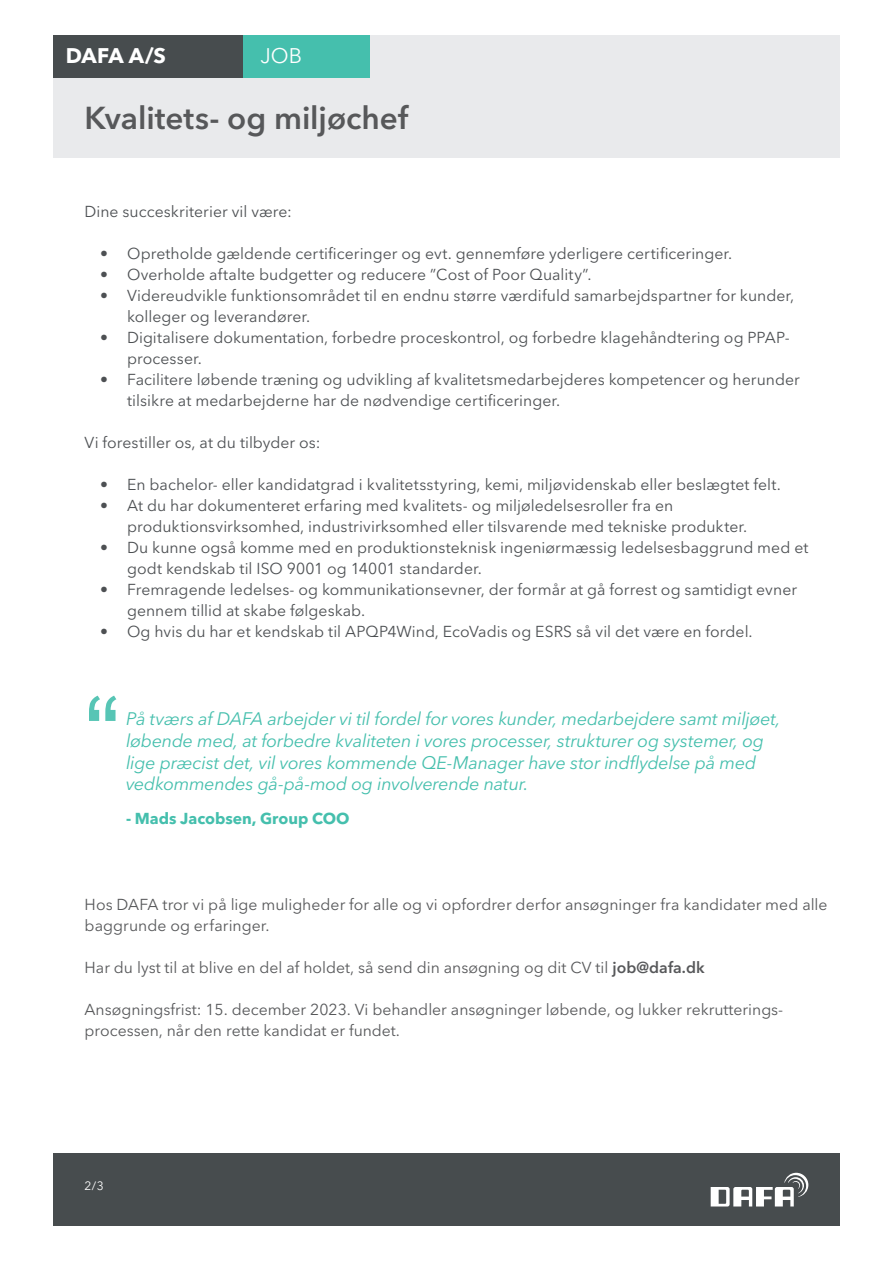
<style>
.page{position:relative;width:893px;height:1263px;background:#fff}
.page>*{position:absolute;margin:0;border:0;box-sizing:border-box;transform-origin:0 0}
.t1{font:108px "Arial";color:#45bfad}
.t2{font:600 31.5px "Avenir Next LT Pro";color:#57585a}
.t3{font:700 21px "Avenir Next LT Pro";color:#fff}
.t4{font:21px "Avenir Next LT Pro";color:#fff}
.t5{font:italic 18px/21.6px "Avenir Next LT Pro";letter-spacing:-.015em;color:#45bfad}
.t6{font:15.75px/21px "Avenir Next LT Pro";color:#4d5053}
.t7{font:15.75px/21px "Avenir Next LT Pro";color:#57585a}
.t8{font:700 15.75px "Avenir Next LT Pro";color:#45bfad}
.t9{font:12px "Avenir Next LT Pro";color:#fff}
.s1{font-weight:600}
</style>
<div class="page">
<div style="left:53px;top:35px;width:787px;height:122px;background:#e9eaec"></div>
<div style="left:53px;top:35px;width:191px;height:43px;background:#474c4e"></div>
<div style="left:243px;top:35px;width:127px;height:43px;background:#45bfad"></div>
<div style="left:53px;top:1153px;width:787px;height:73px;background:#474c4e"></div>
<svg style="left:711px;top:1173px;width:97px;height:33px"></svg>
<p class="t3" style="left:66px;top:43px;width:102px">DAFA A/S</p>
<p class="t4" style="left:260px;top:43px;width:43px">JOB</p>
<p class="t2" style="left:85px;top:99px;width:325px">Kvalitets- og miljøchef</p>
<p class="t6" style="left:85px;top:201px;width:209px">Dine succeskriterier vil være:</p>
<p class="t6" style="left:100px;top:243px;width:634px">• Opretholde gældende certificeringer og evt. gennemføre yderligere certificeringer.</p>
<p class="t6" style="left:100px;top:264px;width:493px">• Overholde aftalte budgetter og reducere ”Cost of Poor Quality”.</p>
<p class="t6" style="left:127px;top:285px;width:669px;text-indent:-27px">• Videreudvikle funktionsområdet til en endnu større værdifuld samarbejdspartner for kunder, kolleger og leverandører.</p>
<p class="t6" style="left:127px;top:327px;width:664px;text-indent:-27px">• Digitalisere dokumentation, forbedre proceskontrol, og forbedre klagehåndtering og PPAP&shy;processer.</p>
<p class="t6" style="left:127px;top:369px;width:674px;text-indent:-27px">• Facilitere løbende træning og udvikling af kvalitetsmedarbejderes kompetencer og herunder tilsikre at medarbejderne har de nødvendige certificeringer.</p>
<p class="t6" style="left:85px;top:432px;width:237px">Vi forestiller os, at du tilbyder os:</p>
<p class="t6" style="left:100px;top:474px;width:682px">• En bachelor- eller kandidatgrad i kvalitetsstyring, kemi, miljøvidenskab eller beslægtet felt.</p>
<p class="t6" style="left:127px;top:495px;width:622px;text-indent:-27px">• At du har dokumenteret erfaring med kvalitets- og miljøledelsesroller fra en produktionsvirksomhed, industrivirksomhed eller tilsvarende med tekniske produkter.</p>
<p class="t6" style="left:127px;top:537px;width:683px;text-indent:-27px">• Du kunne også komme med en produktionsteknisk ingeniørmæssig ledelsesbaggrund med et godt kendskab til ISO 9001 og 14001 standarder.</p>
<p class="t6" style="left:127px;top:579px;width:671px;text-indent:-27px">• Fremragende ledelses- og kommunikationsevner, der formår at gå forrest og samtidigt evner gennem tillid at skabe følgeskab.</p>
<p class="t6" style="left:100px;top:621px;width:654px">• Og hvis du har et kendskab til APQP4Wind, EcoVadis og ESRS så vil det være en fordel.</p>
<h1 class="t1" style="left:85px;top:662px;width:37px">“</h1>
<p class="t5" style="left:126px;top:708px;width:656px">På tværs af DAFA arbejder vi til fordel for vores kunder, medarbejdere samt miljøet, løbende med, at forbedre kvaliteten i vores processer, strukturer og systemer, og lige præcist det, vil vores kommende QE-Manager have stor indflydelse på med vedkommendes gå-på-mod og involverende natur.</p>
<p class="t8" style="left:126px;top:809px;width:225px">- Mads Jacobsen, Group COO</p>
<p class="t7" style="left:85px;top:894px;width:744px">Hos DAFA tror vi på lige muligheder for alle og vi opfordrer derfor ansøgninger fra kandidater med alle baggrunde og erfaringer.</p>
<p class="t7" style="left:85px;top:957px;width:622px">Har du lyst til at blive en del af holdet, så send din ansøgning og dit CV til <span class="s1">job@dafa.dk</span></p>
<p class="t7" style="left:85px;top:999px;width:700px">Ansøgningsfrist: 15. december 2023. Vi behandler ansøgninger løbende, og lukker rekrutterings&shy;processen, når den rette kandidat er fundet.</p>
<p class="t9" style="left:85px;top:1178px;width:21px">2/3</p>
</div>
